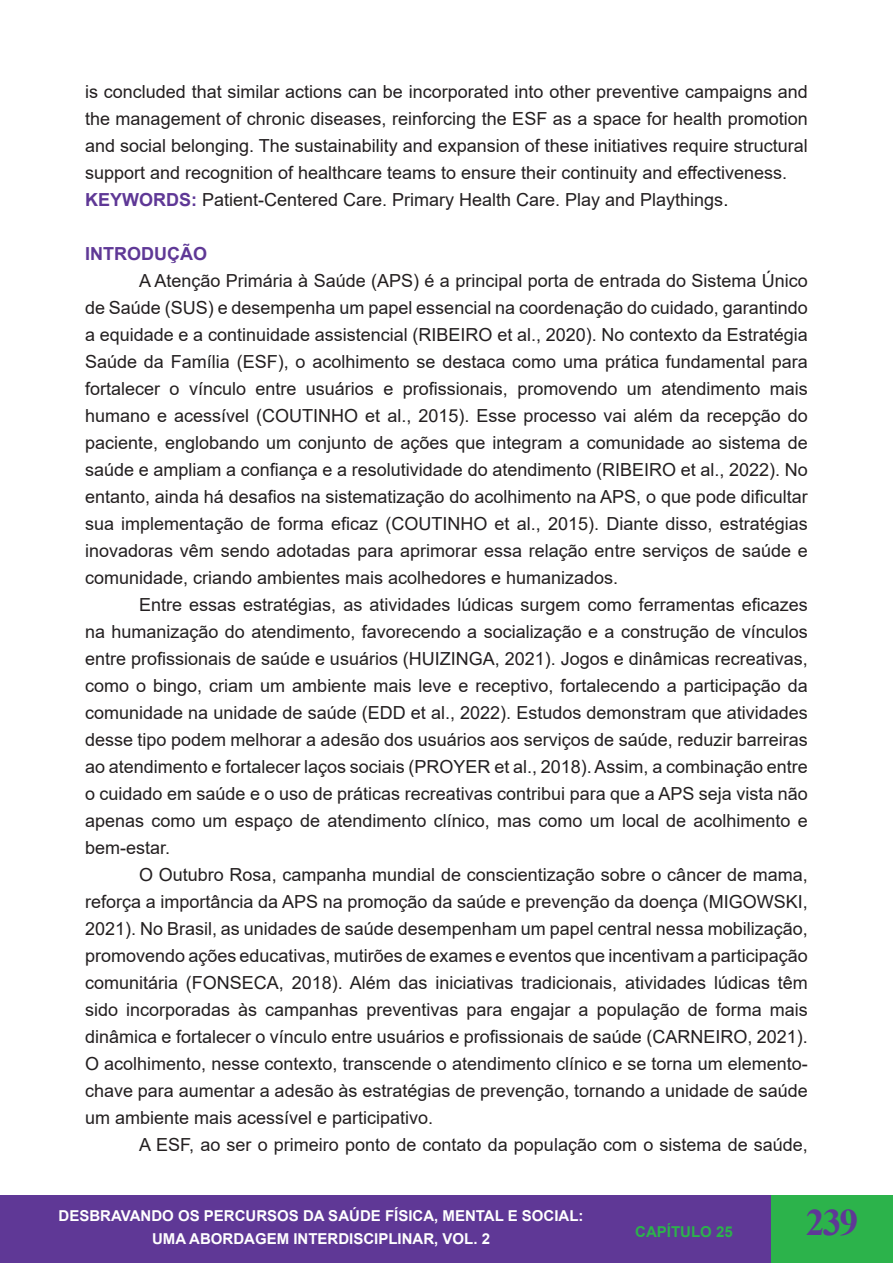
<style>
.page{position:relative;width:893px;height:1263px;background:#fff}
.page>*{position:absolute;margin:0;border:0;box-sizing:border-box;transform-origin:0 0}
.t1{font:700 37.5px "Times New Roman";color:#5f3896}
.t2{font:18px/27px "Arial";color:#231f20;text-align:justify}
.t3{font:700 18px "Arial";color:#5f3896}
.t4{font:700 15px/22.5px "Arial";color:#fff;text-align:center}
.t5{font:700 15px "Arial";color:#2cb34b}
.s1{font-weight:700;color:#5f3896}
.s2{color:#000}
</style>
<div class="page">
<div style="left:0;top:1196px;width:893px;height:67px;background:#5f3896"></div>
<hr style="left:0;top:1196px;width:1px;height:67px;background:#2cb34b">
<div style="left:771px;top:1196px;width:122px;height:67px;background:#2cb34b"></div>
<p class="t2" style="left:85px;top:78px;width:724px">is concluded that similar actions can be incorporated into other preventive campaigns and the management of chronic diseases, reinforcing the ESF as a space for health promotion and social belonging. The sustainability and expansion of these initiatives require structural support and recognition of healthcare teams to ensure their continuity and effectiveness.</p>
<p class="t2" style="left:85px;top:186px;width:645px"><span class="s1">KEYWORDS:</span> Patient-Centered Care. Primary Health Care. Play and Playthings<span class="s2">.</span></p>
<p class="t3" style="left:85px;top:241px;width:123px">INTRODUÇÃO</p>
<p class="t2" style="left:85px;top:267px;width:724px;text-indent:54px">A Atenção Primária à Saúde (APS) é a principal porta de entrada do Sistema Único de Saúde (SUS) e desempenha um papel essencial na coordenação do cuidado, garantindo a equidade e a continuidade assistencial (RIBEIRO et al., 2020). No contexto da Estratégia Saúde da Família (ESF), o acolhimento se destaca como uma prática fundamental para fortalecer o vínculo entre usuários e profissionais, promovendo um atendimento mais humano e acessível (COUTINHO et al., 2015). Esse processo vai além da recepção do paciente, englobando um conjunto de ações que integram a comunidade ao sistema de saúde e ampliam a confiança e a resolutividade do atendimento (RIBEIRO et al., 2022). No entanto, ainda há desafios na sistematização do acolhimento na APS, o que pode dificultar sua implementação de forma eficaz (COUTINHO et al., 2015). Diante disso, estratégias inovadoras vêm sendo adotadas para aprimorar essa relação entre serviços de saúde e comunidade, criando ambientes mais acolhedores e humanizados.</p>
<p class="t2" style="left:85px;top:591px;width:724px;text-indent:54px">Entre essas estratégias, as atividades lúdicas surgem como ferramentas eficazes na humanização do atendimento, favorecendo a socialização e a construção de vínculos entre profissionais de saúde e usuários (HUIZINGA, 2021). Jogos e dinâmicas recreativas, como o bingo, criam um ambiente mais leve e receptivo, fortalecendo a participação da comunidade na unidade de saúde (EDD et al., 2022). Estudos demonstram que atividades desse tipo podem melhorar a adesão dos usuários aos serviços de saúde, reduzir barreiras ao atendimento e fortalecer laços sociais (PROYER et al., 2018). Assim, a combinação entre o cuidado em saúde e o uso de práticas recreativas contribui para que a APS seja vista não apenas como um espaço de atendimento clínico, mas como um local de acolhimento e bem-estar.</p>
<p class="t2" style="left:85px;top:861px;width:724px;text-indent:54px">O Outubro Rosa, campanha mundial de conscientização sobre o câncer de mama, reforça a importância da APS na promoção da saúde e prevenção da doença (MIGOWSKI, 2021). No Brasil, as unidades de saúde desempenham um papel central nessa mobilização, promovendo ações educativas, mutirões de exames e eventos que incentivam a participação comunitária (FONSECA, 2018). Além das iniciativas tradicionais, atividades lúdicas têm sido incorporadas às campanhas preventivas para engajar a população de forma mais dinâmica e fortalecer o vínculo entre usuários e profissionais de saúde (CARNEIRO, 2021).<br>O acolhimento, nesse contexto, transcende o atendimento clínico e se torna um elemento&shy;chave para aumentar a adesão às estratégias de prevenção, tornando a unidade de saúde um ambiente mais acessível e participativo.</p>
<p class="t2" style="left:139px;top:1131px;width:670px">A ESF, ao ser o primeiro ponto de contato da população com o sistema de saúde,</p>
<p class="t4" style="left:59px;top:1205px;width:527px">DESBRAVANDO OS PERCURSOS DA SAÚDE FÍSICA, MENTAL E SOCIAL:<br>UMA ABORDAGEM INTERDISCIPLINAR, VOL. 2</p>
<p class="t5" style="left:635px;top:1221px;width:99px">CAPÍTULO 25</p>
<h1 class="t1" style="left:806px;top:1195px;width:54px">239</h1>
</div>
